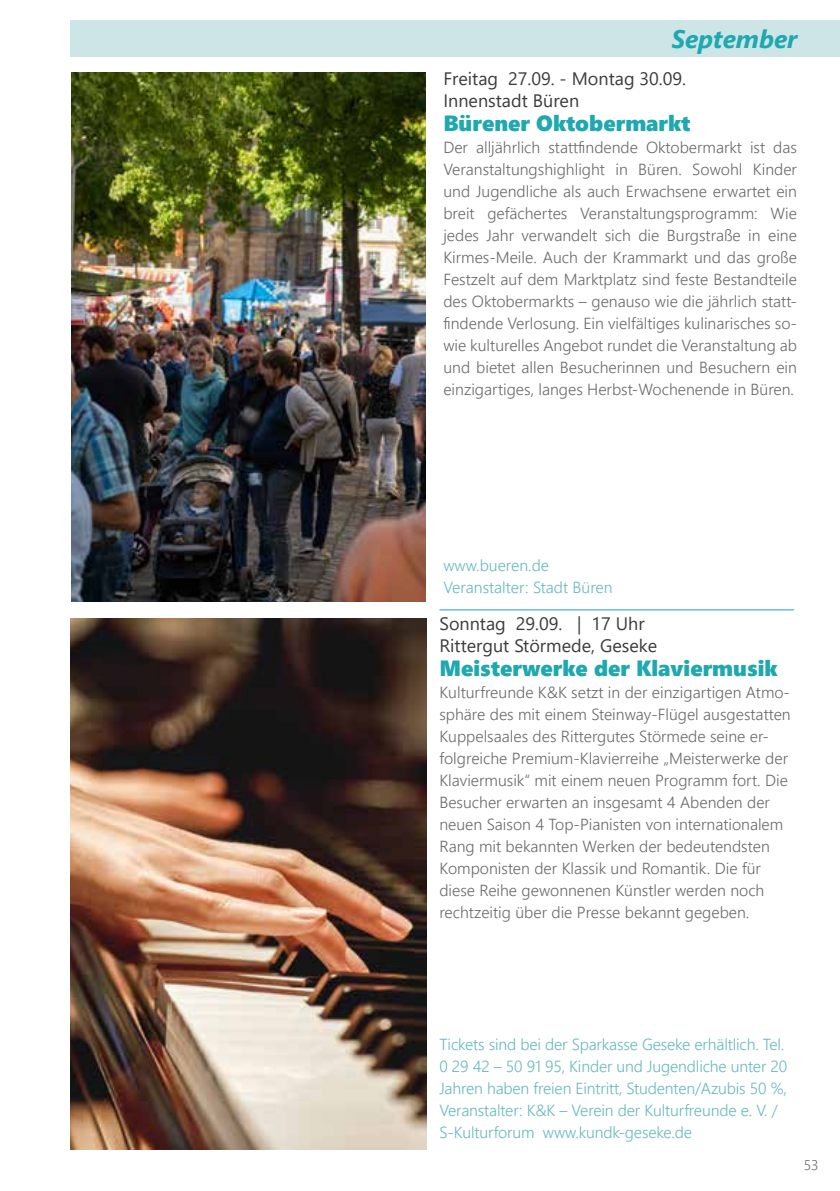
<style>
.page{position:relative;width:840px;height:1191px;background:#fff}
.page>*{position:absolute;margin:0;border:0;box-sizing:border-box;transform-origin:0 0}
.t1{font:italic 700 25.4px "Segoe UI";color:#1ea8af}
.t2{font:22px "Segoe UI Black";color:#1ea8af}
.t3{font:18px/22px "Segoe UI";color:#3c3c3b}
.t4{font:300 16px/22px "Segoe UI";color:#6b6b6a}
.t5{font:300 16px/22px "Segoe UI";letter-spacing:-.01em;color:#68b9be}
.t6{font:300 14px "Segoe UI";color:#6b6b6a}
</style>
<div class="page">
<img style="left:71px;top:618px;width:355px;height:531px">
<hr style="left:439px;top:609px;width:354px;height:1px;background:#1ea8af">
<div style="left:71px;top:21px;width:768px;height:36px;background:#cee5e8"></div>
<img style="left:71px;top:72px;width:354px;height:530px">
<h1 class="t1" style="left:671px;top:21px;width:127px">September</h1>
<p class="t3" style="left:443px;top:66px;width:244px">Freitag 27.09. - Montag 30.09.<br>Innenstadt Büren</p>
<h2 class="t2" style="left:443px;top:107px;width:248px">Bürener Oktobermarkt</h2>
<p class="t4" style="left:443px;top:136px;width:355px;text-align:justify">Der alljährlich stattfindende Oktobermarkt ist das Veranstaltungshighlight in Büren. Sowohl Kinder und Jugendliche als auch Erwachsene erwartet ein breit gefächertes Veranstaltungsprogramm: Wie jedes Jahr verwandelt sich die Burgstraße in eine Kirmes-Meile. Auch der Krammarkt und das große Festzelt auf dem Marktplatz sind feste Bestandteile des Oktobermarkts – genauso wie die jährlich statt&shy;findende Verlosung. Ein vielfältiges kulinarisches so&shy;wie kulturelles Angebot rundet die Veranstaltung ab und bietet allen Besucherinnen und Besuchern ein einzigartiges, langes Herbst-Wochenende in Büren.</p>
<h1 class="t1" style="left:705px;top:21px;width:83px">Februa</h1>
<p class="t5" style="left:443px;top:554px;width:171px">www.bueren.de<br>Veranstalter: Stadt Büren</p>
<p class="t3" style="left:439px;top:611px;width:219px">Sonntag 29.09. | 17 Uhr<br>Rittergut Störmede, Geseke</p>
<h2 class="t2" style="left:439px;top:652px;width:339px">Meisterwerke der Klaviermusik</h2>
<p class="t4" style="left:439px;top:681px;width:352px">Kulturfreunde K&amp;K setzt in der einzigartigen Atmo&shy;sphäre des mit einem Steinway-Flügel ausgestatten Kuppelsaales des Rittergutes Störmede seine er&shy;folgreiche Premium-Klavierreihe „Meisterwerke der Klaviermusik“ mit einem neuen Programm fort. Die Besucher erwarten an insgesamt 4 Abenden der neuen Saison 4 Top-Pianisten von internationalem Rang mit bekannten Werken der bedeutendsten Komponisten der Klassik und Romantik. Die für diese Reihe gewonnenen Künstler werden noch rechtzeitig über die Presse bekannt gegeben.</p>
<p class="t5" style="left:439px;top:1033px;width:349px">Tickets sind bei der Sparkasse Geseke erhältlich. Tel.<br>0 29 42 – 50 91 95, Kinder und Jugendliche unter 20<br>Jahren haben freien Eintritt, Studenten/Azubis 50 %, Veranstalter: K&amp;K – Verein der Kulturfreunde e. V. / S-Kulturforum www.kundk-geseke.de</p>
<p class="t6" style="left:803px;top:1153px;width:16px">53</p>
</div>
